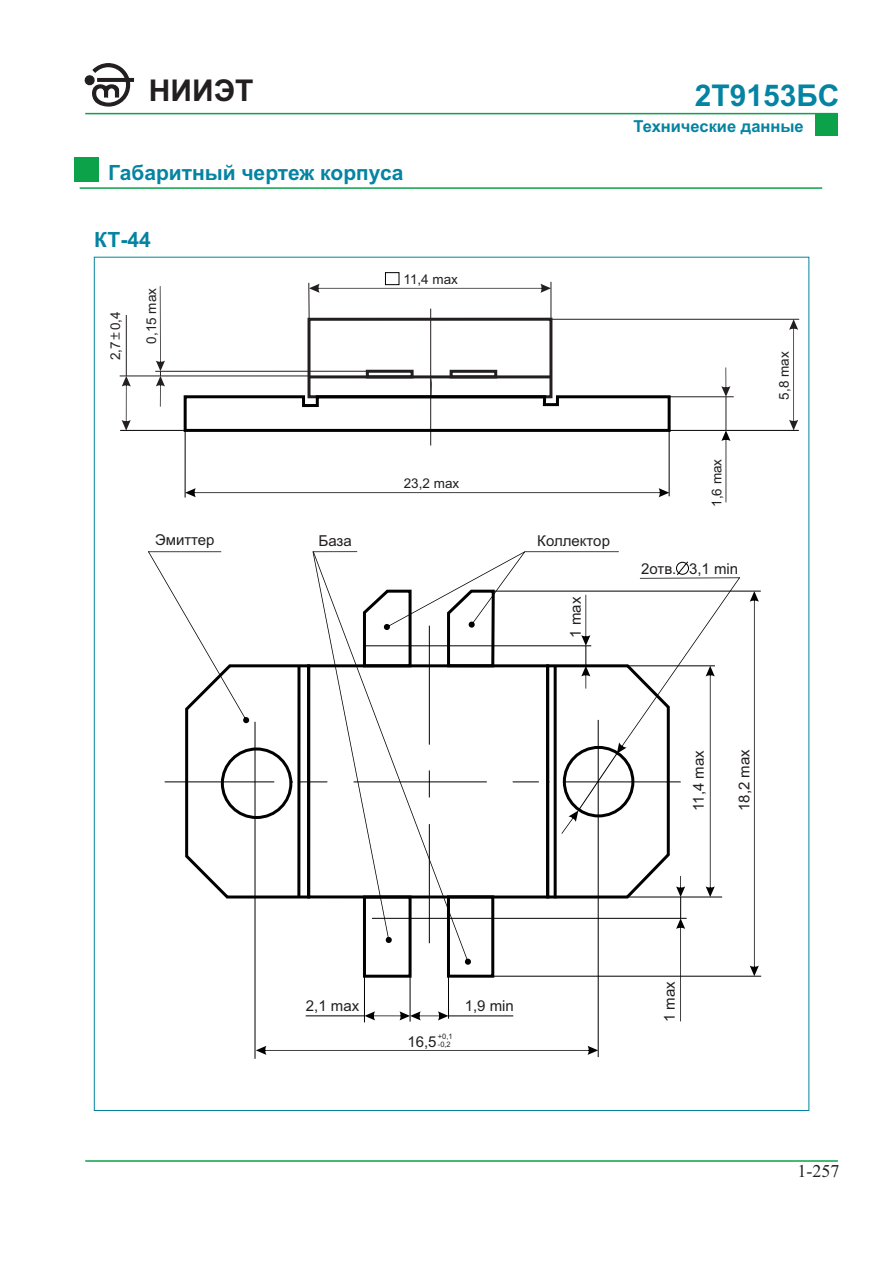
<style>
.page{position:relative;width:893px;height:1263px;background:#fff}
.page>*{position:absolute;margin:0;border:0;box-sizing:border-box;transform-origin:0 0}
.t1{font:700 30px "Arial";color:#0484a2}
.t2{font:700 30px "Arial";color:#231f20}
.t3{font:700 21px "Arial";color:#0484a2}
.t4{font:18px "Times New Roman";color:#231f20}
.t5{font:700 16.5px "Arial";color:#0484a2}
.t6{font:15px "Arial";color:#231f20}
.t7{font:13.5px "Arial";color:#231f20}
.t8{font:7.5px/8.4px "Arial";color:#231f20}
</style>
<div class="page">
<div style="left:815px;top:114px;width:23px;height:22px;background:#0ba24a"></div>
<hr style="left:85px;top:113px;width:752px;height:1px;background:#0ba24a">
<svg style="left:84px;top:63px;width:51px;height:44px"></svg>
<hr style="left:85px;top:1160px;width:753px;height:2px;background:#0ba24a">
<hr style="left:80px;top:187px;width:742px;height:2px;background:#0ba24a">
<div style="left:74px;top:157px;width:24px;height:24px;background:#0ba24a"></div>
<hr style="left:493px;top:591px;width:268px;height:1px;background:#000">
<hr style="left:598px;top:720px;width:1px;height:337px;background:#000">
<svg style="left:750px;top:591px;width:9px;height:385px"></svg>
<hr style="left:493px;top:976px;width:268px;height:1px;background:#000">
<svg style="left:256px;top:1046px;width:342px;height:9px"></svg>
<hr style="left:255px;top:722px;width:1px;height:337px;background:#000">
<svg style="left:148px;top:551px;width:592px;height:470px"></svg>
<hr style="left:297px;top:666px;width:3px;height:231px;background:#000">
<div style="left:363px;top:895px;width:49px;height:83px;border:3px solid #000"></div>
<div style="left:447px;top:895px;width:47px;height:83px;border:3px solid #000"></div>
<div style="left:221px;top:747px;width:71px;height:72px;border:3px solid #000;border-radius:50%"></div>
<div style="left:563px;top:746px;width:71px;height:71px;border:3px solid #000;border-radius:50%"></div>
<hr style="left:364px;top:976px;width:1px;height:46px;background:#000">
<hr style="left:410px;top:975px;width:1px;height:47px;background:#000">
<hr style="left:448px;top:976px;width:1px;height:43px;background:#000">
<hr style="left:554px;top:666px;width:3px;height:232px;background:#000">
<div style="left:385px;top:272px;width:14px;height:13px;border:1px solid #000"></div>
<hr style="left:308px;top:283px;width:1px;height:36px;background:#231f20">
<hr style="left:551px;top:282px;width:1px;height:37px;background:#231f20">
<svg style="left:110px;top:284px;width:690px;height:218px"></svg>
<h1 class="t2" style="left:149px;top:79px;width:106px">НИИЭТ</h1>
<h2 class="t3" style="left:108px;top:164px;width:297px">Габаритный чертеж корпуса</h2>
<h2 class="t3" style="left:94px;top:232px;width:58px">КТ-44</h2>
<p class="t7" style="left:110px;top:360px;width:50px;rotate:-90deg">2,7 0,4</p>
<p class="t7" style="left:146px;top:344px;width:57px;rotate:-90deg">0,15 max</p>
<p class="t7" style="left:404px;top:274px;width:56px">11,4 max</p>
<p class="t7" style="left:404px;top:478px;width:57px">23,2 max</p>
<p class="t6" style="left:155px;top:534px;width:61px">Эмиттер</p>
<p class="t6" style="left:319px;top:535px;width:35px">База</p>
<p class="t6" style="left:537px;top:535px;width:74px">Коллектор</p>
<p class="t6" style="left:570px;top:637px;width:42px;rotate:-90deg">1 max</p>
<h1 class="t1" style="left:695px;top:84px;width:146px">2T9153БС</h1>
<p class="t5" style="left:633px;top:120px;width:172px">Технические данные</p>
<p class="t7" style="left:712px;top:507px;width:50px;rotate:-90deg">1,6 max</p>
<p class="t6" style="left:641px;top:563px;width:99px">2отв. 3,1 min</p>
<p class="t7" style="left:779px;top:400px;width:50px;rotate:-90deg">5,8 max</p>
<p class="t6" style="left:693px;top:811px;width:62px;rotate:-90deg">11,4 max</p>
<p class="t6" style="left:739px;top:811px;width:63px;rotate:-90deg">18,2 max</p>
<p class="t6" style="left:306px;top:1000px;width:55px">2,1 max</p>
<p class="t6" style="left:465px;top:1000px;width:51px">1,9 min</p>
<p class="t6" style="left:407px;top:1036px;width:31px">16,5</p>
<p class="t8" style="left:438px;top:1032px;width:16px">+0,1 -0,2</p>
<p class="t6" style="left:664px;top:1022px;width:42px;rotate:-90deg">1 max</p>
<p class="t4" style="left:798px;top:1164px;width:43px">1-257</p>
</div>
